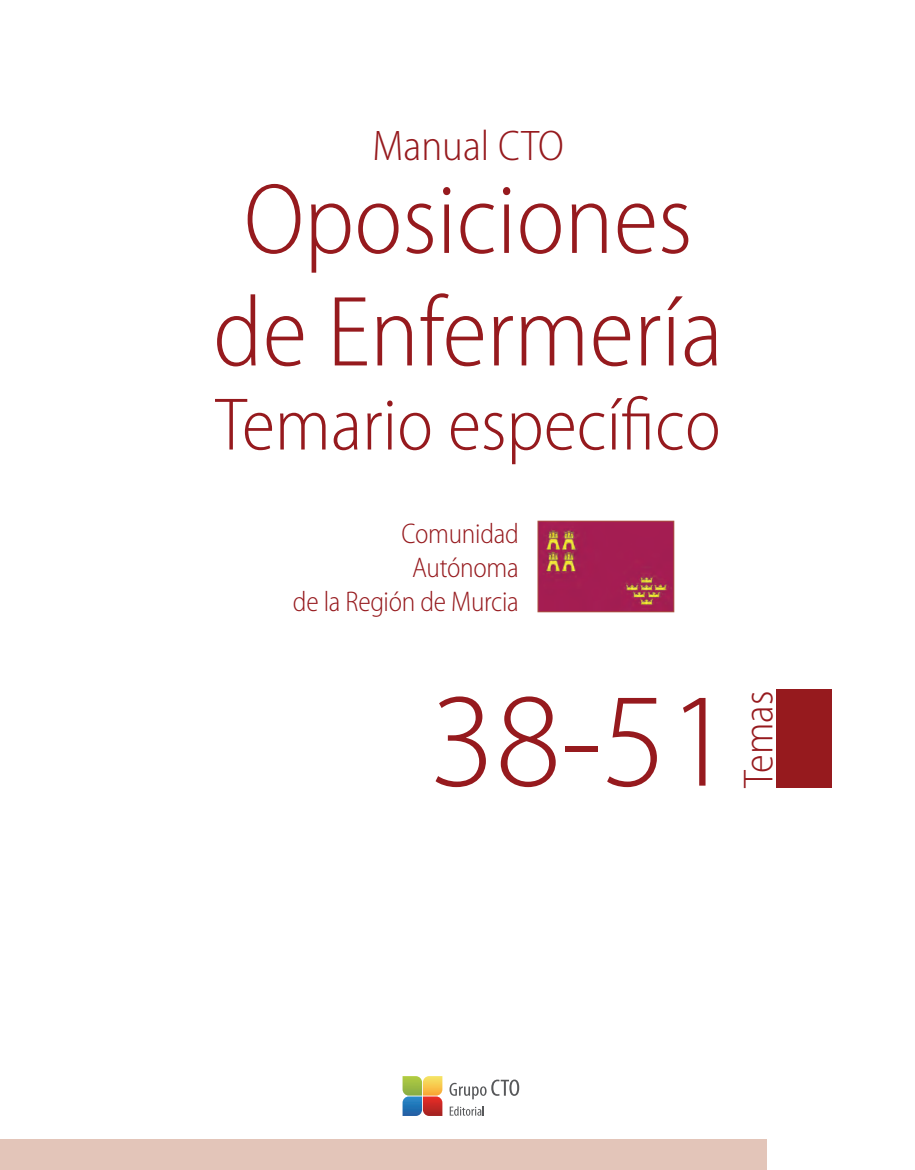
<style>
.page{position:relative;width:915px;height:1170px;background:#fff}
.page>*{position:absolute;margin:0;border:0;box-sizing:border-box;transform-origin:0 0}
.t1{font:300 134.85px "Myriad Pro";color:#961a1e}
.t2{font:300 semi-condensed 100.8px/112.5px "Myriad Pro";color:#961a1e;text-align:center}
.t3{font:300 semi-condensed 75px "Myriad Pro";color:#961a1e}
.t4{font:300 semi-condensed 43.05px "Myriad Pro";color:#961a1e}
.t5{font:300 semi-condensed 42.15px "Myriad Pro";color:#961a1e}
.t6{font:300 semi-condensed 28.5px/34.2px "Myriad Pro";letter-spacing:-.01em;color:#961a1e;text-align:right}
</style>
<div class="page">
<svg style="left:449px;top:1079px;width:70px;height:20px"></svg>
<svg style="left:449px;top:1106px;width:35px;height:9px"></svg>
<svg style="left:402px;top:1076px;width:40px;height:39px;background:#a9946a"></svg>
<div style="left:0;top:1139px;width:765px;height:30px;background:#e3c5b9"></div>
<div style="left:776px;top:689px;width:55px;height:98px;background:#961a1e"></div>
<img style="left:539px;top:522px;width:133px;height:88px">
<div style="left:537px;top:520px;width:137px;height:92px;border:1px solid #a9503f"></div>
<h3 class="t4" style="left:372px;top:129px;width:193px">Manual CTO</h3>
<h2 class="t2" style="left:213px;top:171px;width:511px">Oposiciones de Enfermería</h2>
<h3 class="t3" style="left:215px;top:395px;width:507px">Temario específico</h3>
<p class="t6" style="left:293px;top:518px;width:227px">Comunidad<br>Autónoma<br>de la Región de Murcia</p>
<h1 class="t1" style="left:429px;top:688px;width:305px">38-51</h1>
<h3 class="t5" style="left:742px;top:787px;width:98px;rotate:-90deg">Temas</h3>
</div>
